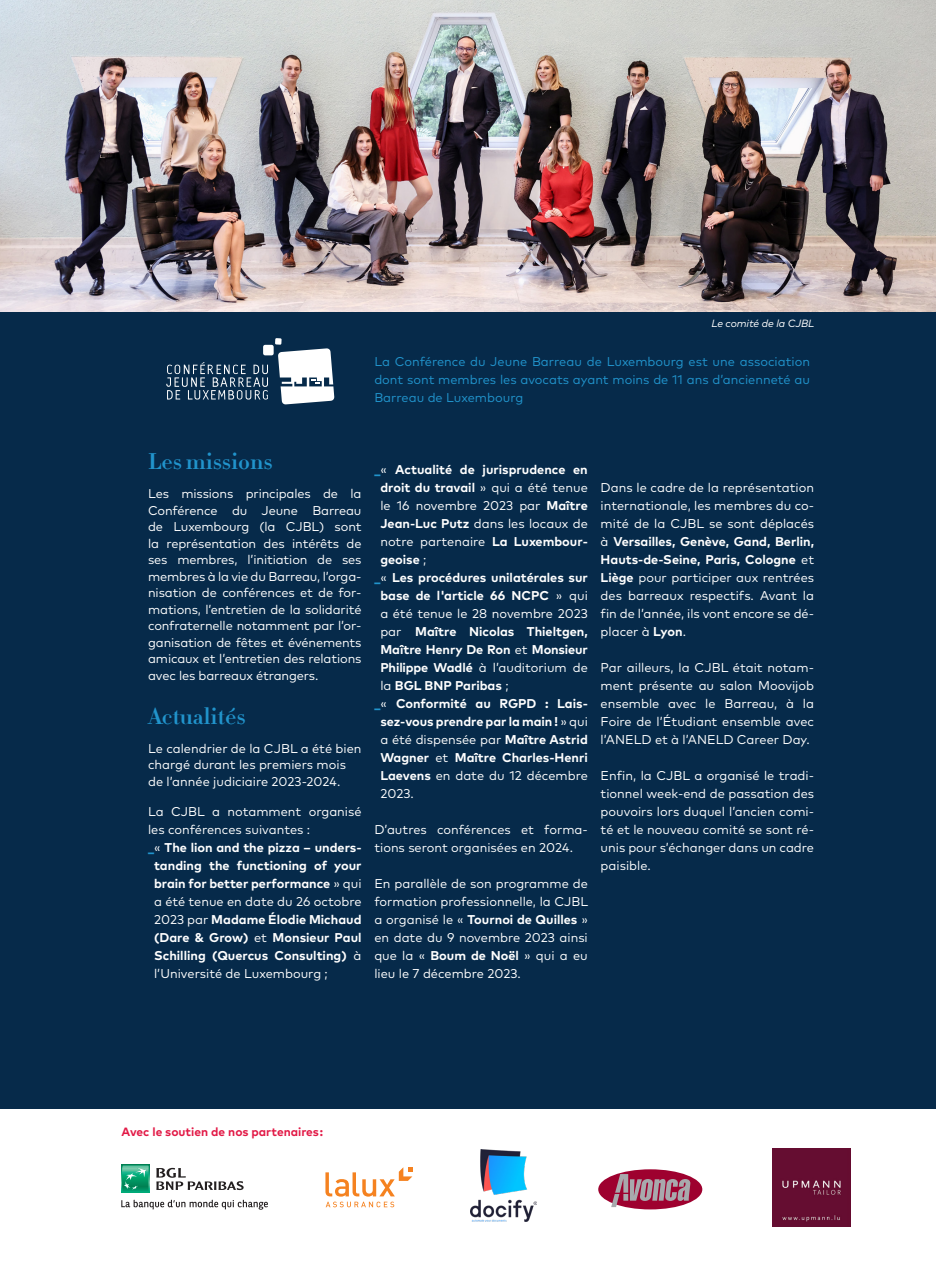
<style>
.page{position:relative;width:936px;height:1263px;background:#fff}
.page>*{position:absolute;margin:0;border:0;box-sizing:border-box;transform-origin:0 0}
.Titre_CJBL{font:22.5px "Didot HTF B06 Bold";color:#2194cc}
.Bullet_CJBL{font:12.75px/18px "Mark Pro";color:#fff;text-align:justify}
.Bullet_CJBL-2{font:700 12.75px/18px "Mark Pro";color:#fff;text-align:justify}
.Titre_CJBL-2{font:12.75px/16.5px "Mark Pro";color:#fff;text-align:justify}
.Bullet_CJBL-3{font:12.75px/18px "Mark Pro";color:#2194cc;text-align:justify}
._2emes_titres_body{font:700 12px "Mark Pro";color:#e21946}
.Titre_CJBL-3{font:italic 10.5px "Mark Pro";letter-spacing:-.01em;color:#fff}
.s1{font-weight:900;color:#2194cc}
.s2{font-weight:400}
.s3{font-weight:700}
</style>
<div class="page">
<img style="left:0;top:0;width:935px;height:312px">
<div style="left:0;top:312px;width:935px;height:796px;background:#062a4a"></div>
<img style="left:772px;top:1148px;width:78px;height:78px">
<svg style="left:325px;top:1167px;width:87px;height:40px"></svg>
<svg style="left:121px;top:1165px;width:28px;height:28px"></svg>
<svg style="left:122px;top:1165px;width:27px;height:27px"></svg>
<svg style="left:121px;top:1200px;width:147px;height:10px"></svg>
<svg style="left:156px;top:1168px;width:87px;height:22px"></svg>
<div style="left:598px;top:1169px;width:104px;height:40px;background:#9e012f;border-radius:50%"></div>
<svg style="left:611px;top:1174px;width:79px;height:33px"></svg>
<img style="left:470px;top:1149px;width:66px;height:72px">
<svg style="left:166px;top:338px;width:168px;height:66px"></svg>
<p class="Titre_CJBL-3" style="left:711px;top:316px;width:105px">Le comité de la CJBL</p>
<p class="Bullet_CJBL-3" style="left:374px;top:351px;width:437px">La Conférence du Jeune Barreau de Luxembourg est une association dont sont membres les avocats ayant moins de 11 ans d’ancienneté au Barreau de Luxembourg</p>
<p class="Titre_CJBL" style="left:148px;top:447px;width:126px">Les missions</p>
<p class="Titre_CJBL-2" style="left:148px;top:484px;width:215px">Les missions principales de la Conférence du Jeune Barreau de Luxembourg (la CJBL) sont la représentation des intérêts de ses membres, l’initiation de ses membres à la vie du Barreau, l’orga&shy;nisation de conférences et de for&shy;mations, l’entretien de la solidarité confraternelle notamment par l’or&shy;ganisation de fêtes et événements amicaux et l’entretien des relations avec les barreaux étrangers.</p>
<p class="Titre_CJBL" style="left:148px;top:702px;width:99px">Actualités</p>
<p class="Titre_CJBL-2" style="left:148px;top:739px;width:215px;text-align:left">Le calendrier de la CJBL a été bien chargé durant les premiers mois de l’année judiciaire 2023-2024.</p>
<p class="Bullet_CJBL" style="left:148px;top:801px;width:215px">La CJBL a notamment organisé les conférences suivantes :</p>
<p class="Bullet_CJBL-2" style="left:154px;top:837px;width:209px;text-indent:-6px"><span class="s1">_</span><span class="s2">«</span> The lion and the pizza – unders&shy;tanding the functioning of your brain for better performance <span class="s2">» qui a été tenue en date du 26 octobre 2023 par</span> Madame Élodie Michaud (Dare &amp; Grow) <span class="s2">et</span> Monsieur Paul Schilling (Quercus Consulting) <span class="s2">à l’Université de Luxembourg ;</span></p>
<p class="Bullet_CJBL-2" style="left:380px;top:459px;width:209px;text-indent:-6px"><span class="s1">_</span><span class="s2">«</span> Actualité de jurisprudence en droit du travail <span class="s2">» qui a été tenue le 16 novembre 2023 par</span> Maître Jean-Luc Putz <span class="s2">dans les locaux de notre partenaire</span> La Luxembour&shy;geoise <span class="s2">;</span></p>
<p class="Bullet_CJBL-2" style="left:380px;top:567px;width:209px;text-indent:-6px"><span class="s1">_</span><span class="s2">«</span> Les procédures unilatérales sur base de l'article 66 NCPC <span class="s2">» qui a été tenue le 28 novembre 2023 par</span> Maître Nicolas Thieltgen, Maître Henry De Ron <span class="s2">et</span> Monsieur Philippe Wadlé <span class="s2">à l’auditorium de la</span> BGL BNP Paribas <span class="s2">;</span></p>
<p class="Bullet_CJBL-2" style="left:380px;top:693px;width:209px;text-indent:-6px"><span class="s1">_</span><span class="s2">«</span> Conformité au RGPD : Lais&shy;sez-vous prendre par la main ! <span class="s2">» qui a été dispensée par</span> Maître Astrid Wagner <span class="s2">et</span> Maître Charles-Henri Laevens <span class="s2">en date du 12 décembre 2023.</span></p>
<p class="Bullet_CJBL" style="left:374px;top:819px;width:215px">D’autres conférences et forma&shy;tions seront organisées en 2024.</p>
<p class="Bullet_CJBL" style="left:374px;top:873px;width:215px">En parallèle de son programme de formation professionnelle, la CJBL a organisé le « <span class="s3">Tournoi de Quilles</span> » en date du 9 novembre 2023 ainsi que la « <span class="s3">Boum de Noël</span> » qui a eu lieu le 7 décembre 2023.</p>
<p class="Bullet_CJBL" style="left:600px;top:477px;width:215px">Dans le cadre de la représentation internationale, les membres du co&shy;mité de la CJBL se sont déplacés à <span class="s3">Versailles, Genève, Gand, Berlin, Hauts-de-Seine, Paris, Cologne</span> et <span class="s3">Liège</span> pour participer aux rentrées des barreaux respectifs. Avant la fin de l’année, ils vont encore se dé&shy;placer à <span class="s3">Lyon</span>.</p>
<p class="Bullet_CJBL" style="left:600px;top:657px;width:215px">Par ailleurs, la CJBL était notam&shy;ment présente au salon Moovijob ensemble avec le Barreau, à la Foire de l’Étudiant ensemble avec l’ANELD et à l’ANELD Career Day.</p>
<p class="Bullet_CJBL" style="left:600px;top:765px;width:215px">Enfin, la CJBL a organisé le tradi&shy;tionnel week-end de passation des pouvoirs lors duquel l’ancien comi&shy;té et le nouveau comité se sont ré&shy;unis pour s’échanger dans un cadre paisible.</p>
<p class="_2emes_titres_body" style="left:122px;top:1122px;width:203px">Avec le soutien de nos partenaires :</p>
</div>
